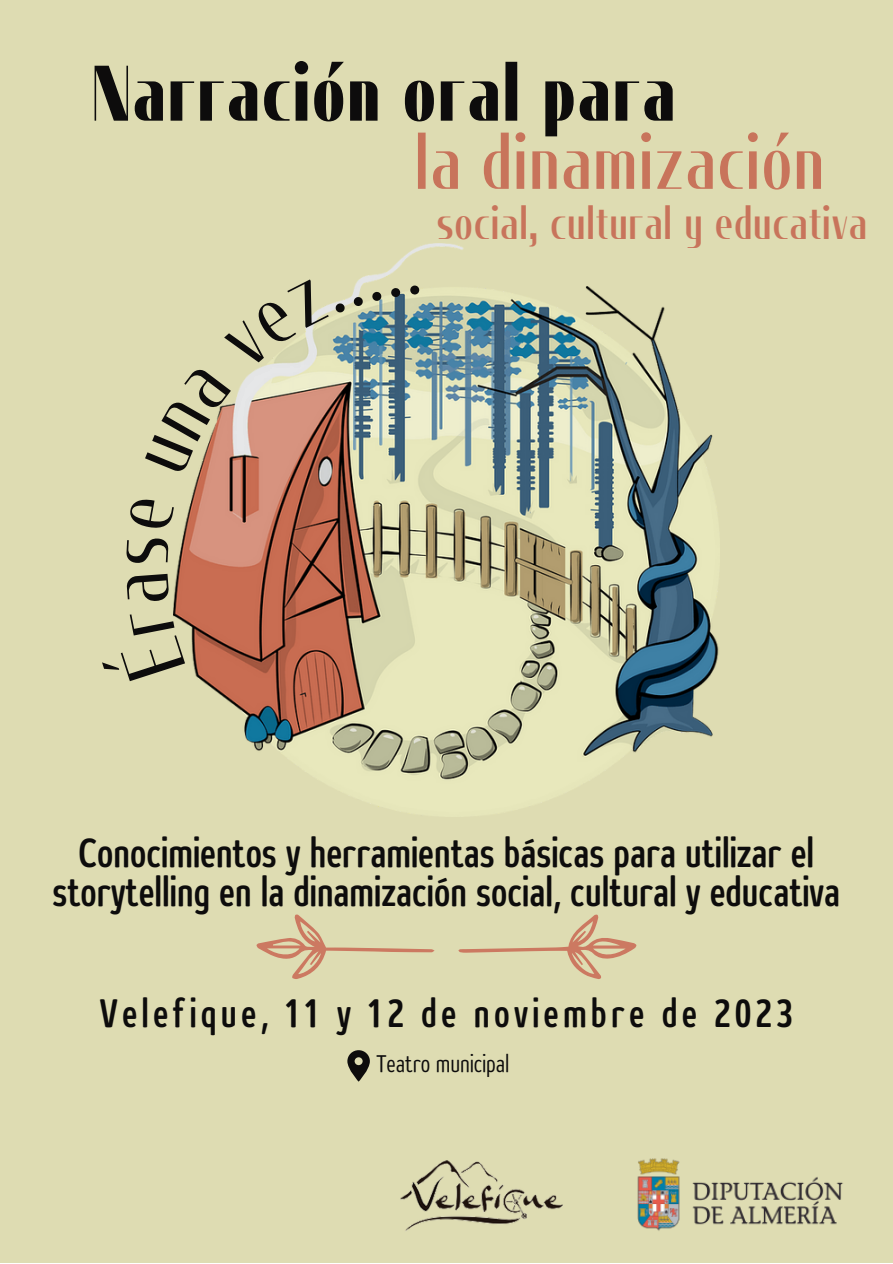
<style>
.page{position:relative;width:893px;height:1264px;background:#fff}
.page>*{position:absolute;margin:0;border:0;box-sizing:border-box;transform-origin:0 0}
.t1{font:78.45px "Flatory HC 900 Cond";letter-spacing:.035em;color:#0d0c0c}
.t2{font:75px "Flatory HC 700 Cond";letter-spacing:.035em;color:#c8745b}
.t3{font:45px/39.3px "Dumondi SB Co";color:#0d0c0c;text-align:center}
.t4{font:45px "Flatory HC 700 Cond";letter-spacing:.035em;color:#c8745b}
.t5{font:43.5px "Dumondi SB Co";letter-spacing:.095em;color:#0d0c0c}
.t6{font:26.7px "Dumondi Re Co";color:#0d0c0c}
</style>
<div class="page">
<div style="left:0;top:0;width:892px;height:1262px;background:#dedcb2"></div>
<img style="left:400px;top:1160px;width:163px;height:71px">
<img style="left:637px;top:1158px;width:206px;height:73px">
<svg style="left:458px;top:914px;width:178px;height:65px"></svg>
<svg style="left:256px;top:914px;width:178px;height:65px"></svg>
<svg style="left:347px;top:1050px;width:23px;height:31px"></svg>
<img style="left:176px;top:243px;width:543px;height:573px">
<svg style="left:173px;top:574px;width:12px;height:114px"></svg>
<svg style="left:176px;top:279px;width:170px;height:195px"></svg>
<svg style="left:352px;top:296px;width:12px;height:11px"></svg>
<svg style="left:371px;top:291px;width:11px;height:11px"></svg>
<svg style="left:390px;top:287px;width:11px;height:10px"></svg>
<svg style="left:410px;top:285px;width:9px;height:10px"></svg>
<p class="t1" style="left:92px;top:48px;width:584px">Narración oral para</p>
<p class="t2" style="left:415px;top:119px;width:409px">la dinamización</p>
<p class="t4" style="left:436px;top:197px;width:431px">social, cultural y educativa</p>
<p class="t3" style="left:52px;top:831px;width:789px">Conocimientos y herramientas básicas para utilizar el storytelling en la dinamización social, cultural y educativa</p>
<p class="t5" style="left:100px;top:986px;width:694px">Velefique, 11 y 12 de noviembre de 2023</p>
<p class="t6" style="left:376px;top:1047px;width:134px">Teatro municipal</p>
</div>
